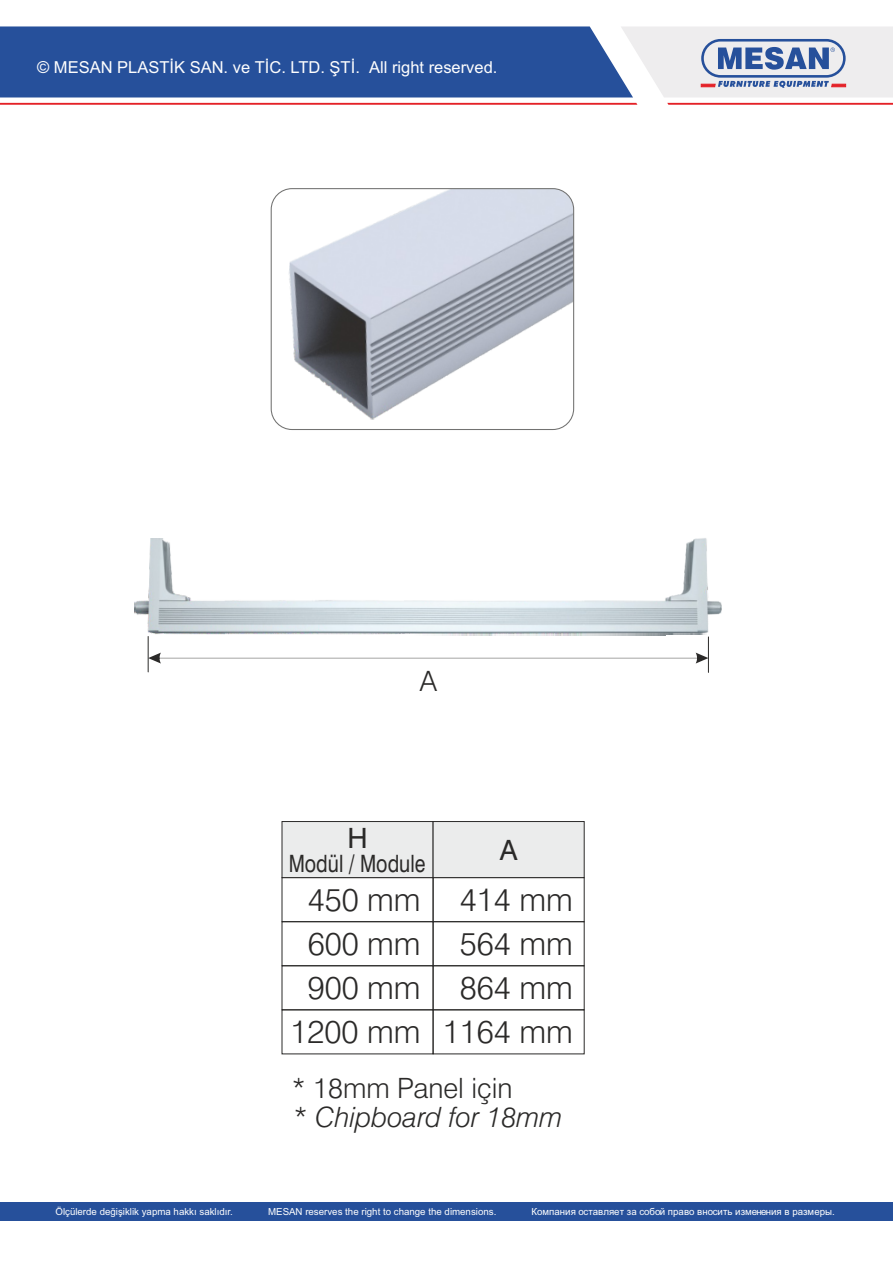
<style>
.page{position:relative;width:893px;height:1263px;background:#fff}
.page>*{position:absolute;margin:0;border:0;box-sizing:border-box;transform-origin:0 0}
.t1{font:300 31.95px/44.1px "Swiss 721 BT";color:#2b2a29;text-align:center}
.t2{font:italic 300 28.05px/29.4px "Swiss 721 BT";color:#2b2a29}
.t3{font:28.05px "Swiss 721 BT";color:#2b2a29}
.t4{font:300 28.05px "Swiss 721 BT";color:#2b2a29}
.t5{font:23.85px "Swiss 721 BT";color:#2b2a29;scale:.82 1}
.t6{font:16.5px "Arial";color:#fefefe}
.t7{font:9.75px "Arial";color:#fefefe}
.s1{font-style:normal}
</style>
<div class="page">
<svg style="left:0;top:103px;width:637px;height:2px"></svg>
<svg style="left:667px;top:103px;width:226px;height:2px"></svg>
<svg style="left:0;top:26px;width:893px;height:71px;background:#5d7bb2"></svg>
<div style="left:0;top:1202px;width:893px;height:18px;background:#26509b"></div>
<img style="left:276px;top:189px;width:298px;height:233px">
<div style="left:271px;top:188px;width:303px;height:242px;border:1px solid #727271;border-radius:21px"></div>
<div style="left:282px;top:821px;width:302px;height:57px;background:#ebecec"></div>
<div style="left:282px;top:921px;width:151px;height:45px;border:1px solid #2b2a29"></div>
<div style="left:433px;top:921px;width:151px;height:45px;border:1px solid #2b2a29"></div>
<div style="left:282px;top:965px;width:151px;height:45px;border:1px solid #2b2a29"></div>
<div style="left:433px;top:965px;width:151px;height:45px;border:1px solid #2b2a29"></div>
<hr style="left:148px;top:636px;width:1px;height:36px;background:#2b2a29">
<hr style="left:708px;top:637px;width:1px;height:35px;background:#2b2a29">
<svg style="left:148px;top:653px;width:560px;height:10px"></svg>
<img style="left:135px;top:538px;width:587px;height:98px">
<h3 class="t6" style="left:37px;top:61px;width:462px">© MESAN PLASTİK SAN. ve TİC. LTD. ŞTİ. All right reserved.</h3>
<h2 class="t4" style="left:420px;top:670px;width:19px">A</h2>
<h2 class="t3" style="left:347px;top:826px;width:22px">H</h2>
<h3 class="t5" style="left:289px;top:854px;width:168px">Modül / Module</h3>
<h2 class="t3" style="left:500px;top:838px;width:19px">A</h2>
<h1 class="t1" style="left:290px;top:880px;width:132px">450 mm<br>600 mm<br>900 mm<br>1200 mm</h1>
<h1 class="t1" style="left:443px;top:880px;width:131px">414 mm<br>564 mm<br>864 mm<br>1164 mm</h1>
<h2 class="t2" style="left:292px;top:1076px;width:272px"><span class="s1">* 18mm Panel için<br>*</span> Chipboard for 18mm</h2>
<p class="t7" style="left:55px;top:1208px;width:179px">Ölçülerde değişiklik yapma hakkı saklıdır.</p>
<p class="t7" style="left:268px;top:1208px;width:230px">MESAN reserves the right to change the dimensions.</p>
<p class="t7" style="left:531px;top:1208px;width:305px">Компания оставляет за собой право вносить изменения в размеры.</p>
</div>
